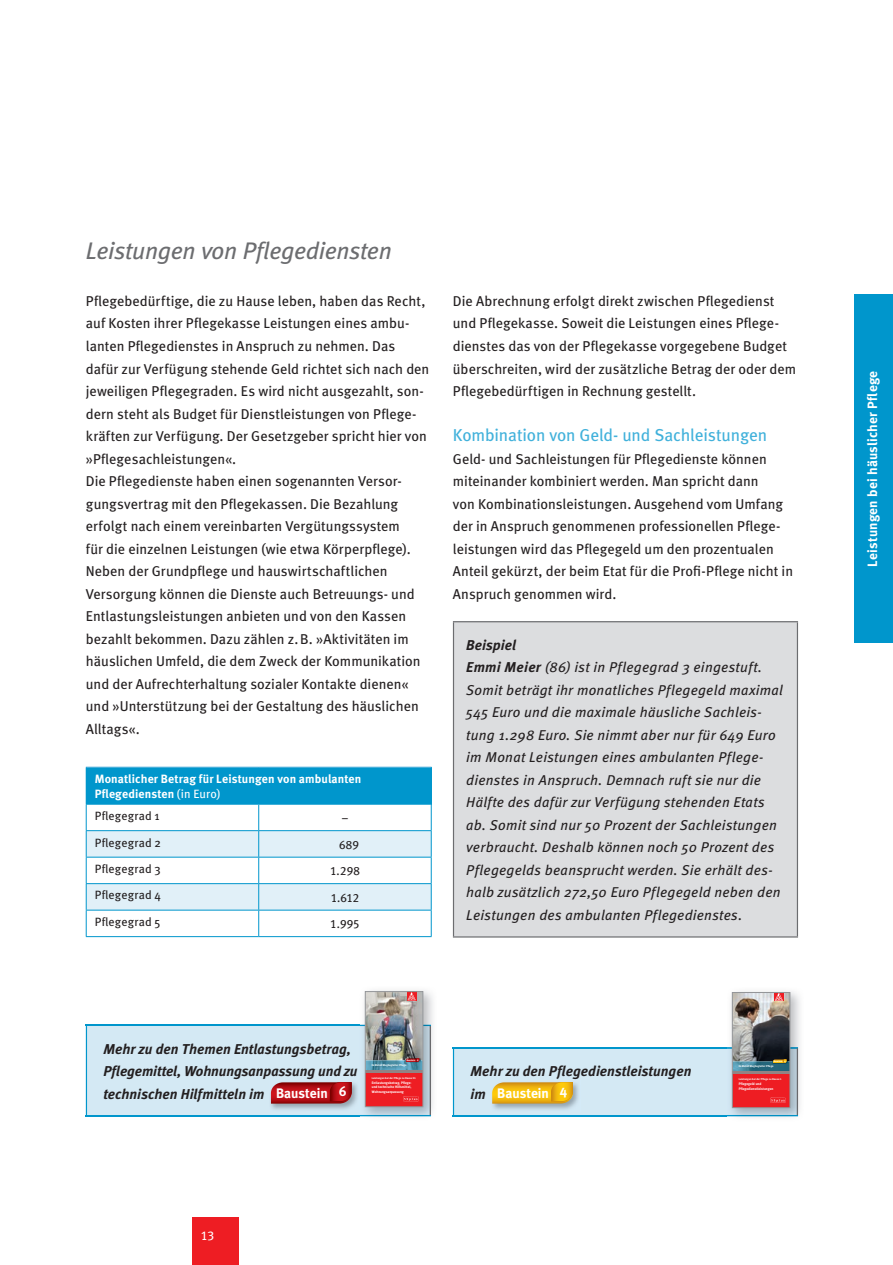
<style>
.page{position:relative;width:893px;height:1265px;background:#fff}
.page>*{position:absolute;margin:0;border:0;box-sizing:border-box;transform-origin:0 0}
.t1{font:italic 24px "Meta";letter-spacing:-.01em;color:#6c6d70}
.t2{font:17.25px "Meta";letter-spacing:-.005em;color:#41b1db}
.t3{font:14.25px/22.5px "Meta";letter-spacing:.005em;color:#231f20}
.t4{font:italic 14.25px/22.5px "Meta";letter-spacing:.02em;color:#231f20}
.t5{font:italic 700 14.25px/22.5px "Meta";letter-spacing:.005em;color:#231f20}
.t6{font:700 13.8px "Meta";color:#fff}
.t7{font:700 13.5px "Meta";letter-spacing:.015em;color:#fff}
.t8{font:12.75px "Meta Plus Book Caps";color:#fff}
.t9{font:700 12px/15px "Meta";letter-spacing:.01em;color:#fff}
.t10{font:12px "Meta";letter-spacing:.015em;color:#231f20}
.t11{font:12px "Meta Plus Book Caps";letter-spacing:.015em;color:#231f20}
.t12{font:700 3.45px/4.2px "Meta";letter-spacing:-.01em;color:#fff;text-align:justify}
.t13{font:700 2.7px "Meta";color:#fff}
.t14{font:700 2.25px "Meta";color:#fff}
.s1{font-weight:400}
.s2{font-weight:700}
</style>
<div class="page">
<div style="left:853px;top:294px;width:39px;height:349px;background:#0096cc"></div>
<div style="left:192px;top:1217px;width:47px;height:47px;background:#ee1d23"></div>
<div style="left:86px;top:767px;width:345px;height:37px;background:#0096cc"></div>
<hr style="left:86px;top:936px;width:173px;height:1px;background:#0096cc">
<hr style="left:259px;top:936px;width:172px;height:1px;background:#0096cc">
<svg style="left:86px;top:804px;width:345px;height:132px"></svg>
<hr style="left:86px;top:766px;width:173px;height:1px;background:#74bfe2">
<hr style="left:259px;top:766px;width:172px;height:1px;background:#74bfe2">
<div style="left:86px;top:1025px;width:344px;height:90px;background:#d4e9f4"></div>
<hr style="left:86px;top:1024px;width:345px;height:2px;background:#0096cc">
<hr style="left:86px;top:1026px;width:1px;height:88px;background:#0096cc">
<hr style="left:86px;top:1114px;width:345px;height:2px;background:#0096cc">
<img style="left:270px;top:1082px;width:87px;height:28px">
<svg style="left:271px;top:1082px;width:80px;height:21px;background:#b3151c"></svg>
<div style="left:453px;top:621px;width:344px;height:315px;background:#dcdddf"></div>
<hr style="left:453px;top:621px;width:344px;height:1px;background:#6c6d70">
<hr style="left:453px;top:622px;width:1px;height:314px;background:#6c6d70">
<hr style="left:796px;top:622px;width:1px;height:314px;background:#6c6d70">
<hr style="left:453px;top:936px;width:344px;height:1px;background:#6c6d70">
<div style="left:453px;top:1047px;width:344px;height:68px;background:#d4e9f4"></div>
<hr style="left:453px;top:1047px;width:344px;height:1px;background:#0096cc">
<hr style="left:453px;top:1048px;width:1px;height:66px;background:#0096cc">
<hr style="left:453px;top:1114px;width:344px;height:2px;background:#0096cc">
<img style="left:492px;top:1082px;width:86px;height:28px">
<svg style="left:492px;top:1082px;width:80px;height:21px;background:#edb616"></svg>
<img style="left:360px;top:990px;width:73px;height:127px">
<img style="left:360px;top:1024px;width:71px;height:92px">
<img style="left:429px;top:1026px;width:2px;height:88px">
<img style="left:367px;top:993px;width:54px;height:77px">
<div style="left:407px;top:991px;width:9px;height:9px;background:#ee1d23"></div>
<svg style="left:407px;top:993px;width:8px;height:7px"></svg>
<div style="left:365px;top:1070px;width:58px;height:36px;background:#ee1d23"></div>
<hr style="left:365px;top:1070px;width:58px;height:2px;background:#928384">
<svg style="left:403px;top:1096px;width:16px;height:6px"></svg>
<svg style="left:405px;top:1058px;width:15px;height:4px"></svg>
<div style="left:365px;top:991px;width:58px;height:115px;border:1px solid #939598"></div>
<img style="left:726px;top:991px;width:74px;height:126px">
<img style="left:726px;top:1047px;width:71px;height:69px">
<img style="left:796px;top:1048px;width:1px;height:66px">
<img style="left:733px;top:994px;width:54px;height:77px">
<div style="left:732px;top:1071px;width:57px;height:36px;background:#ee1d23"></div>
<hr style="left:732px;top:1071px;width:57px;height:2px;background:#928384">
<svg style="left:770px;top:1097px;width:16px;height:6px"></svg>
<svg style="left:772px;top:1059px;width:15px;height:4px"></svg>
<svg style="left:773px;top:994px;width:10px;height:7px"></svg>
<svg style="left:774px;top:994px;width:8px;height:6px"></svg>
<div style="left:731px;top:992px;width:58px;height:115px;border:1px solid #939598"></div>
<h1 class="t1" style="left:86px;top:237px;width:307px">Leistungen von Pflegediensten</h1>
<p class="t3" style="left:86px;top:289px;width:345px">Pflegebedürftige, die zu Hause leben, haben das Recht, auf Kosten ihrer Pflegekasse Leistungen eines ambu&shy;lanten Pflegedienstes in Anspruch zu nehmen. Das dafür zur Verfügung stehende Geld richtet sich nach den jeweiligen Pflegegraden. Es wird nicht ausgezahlt, son&shy;dern steht als Budget für Dienstleistungen von Pflege&shy;kräften zur Verfügung. Der Gesetzgeber spricht hier von »Pflegesachleistungen«.<br>Die Pflegedienste haben einen sogenannten Versor&shy;gungsvertrag mit den Pflegekassen. Die Bezahlung erfolgt nach einem vereinbarten Vergütungssystem<br>für die einzelnen Leistungen (wie etwa Körperpflege).<br>Neben der Grundpflege und hauswirtschaftlichen Versorgung können die Dienste auch Betreuungs- und Entlastungsleistungen anbieten und von den Kassen bezahlt bekommen. Dazu zählen z. B. »Aktivitäten im häuslichen Umfeld, die dem Zweck der Kommunikation und der Aufrechterhaltung sozialer Kontakte dienen« und »Unterstützung bei der Gestaltung des häuslichen Alltags«.</p>
<p class="t9" style="left:95px;top:771px;width:268px">Monatlicher Betrag für Leistungen von ambulanten<br>Pflegediensten <span class="s1">(in Euro)</span></p>
<p class="t10" style="left:95px;top:808px;width:66px">Pflegegrad 1</p>
<p class="t11" style="left:342px;top:811px;width:7px">–</p>
<p class="t10" style="left:95px;top:835px;width:68px">Pflegegrad 2</p>
<p class="t11" style="left:339px;top:837px;width:21px">689</p>
<p class="t10" style="left:95px;top:861px;width:67px">Pflegegrad 3</p>
<p class="t11" style="left:330px;top:864px;width:31px">1.298</p>
<p class="t10" style="left:95px;top:888px;width:68px">Pflegegrad 4</p>
<p class="t11" style="left:330px;top:890px;width:30px">1.612</p>
<p class="t10" style="left:95px;top:914px;width:67px">Pflegegrad 5</p>
<p class="t11" style="left:330px;top:917px;width:31px">1.995</p>
<p class="t3" style="left:453px;top:289px;width:344px">Die Abrechnung erfolgt direkt zwischen Pflegedienst und Pflegekasse. Soweit die Leistungen eines Pflege&shy;dienstes das von der Pflegekasse vorgegebene Budget überschreiten, wird der zusätzliche Betrag der oder dem Pflegebedürftigen in Rechnung gestellt.</p>
<p class="t2" style="left:453px;top:425px;width:316px">Kombination von Geld- und Sachleistungen</p>
<p class="t3" style="left:453px;top:447px;width:341px">Geld- und Sachleistungen für Pflegedienste können miteinander kombiniert werden. Man spricht dann<br>von Kombinationsleistungen. Ausgehend vom Umfang der in Anspruch genommenen professionellen Pflege&shy;leistungen wird das Pflegegeld um den prozentualen Anteil gekürzt, der beim Etat für die Profi-Pflege nicht in Anspruch genommen wird.</p>
<p class="t4" style="left:466px;top:633px;width:318px"><span class="s2">Beispiel<br>Emmi Meier</span> (86) ist in Pflegegrad 3 eingestuft.<br>Somit beträgt ihr monatliches Pflegegeld maximal 545 Euro und die maximale häusliche Sachleis&shy;tung 1.298 Euro. Sie nimmt aber nur für 649 Euro im Monat Leistungen eines ambulanten Pflege&shy;dienstes in Anspruch. Demnach ruft sie nur die Hälfte des dafür zur Verfügung stehenden Etats ab. Somit sind nur 50 Prozent der Sachleistungen verbraucht. Deshalb können noch 50 Prozent des Pflegegelds beansprucht werden. Sie erhält des&shy;halb zusätzlich 272,50 Euro Pflegegeld neben den Leistungen des ambulanten Pflegedienstes.</p>
<p class="t5" style="left:103px;top:1037px;width:255px">Mehr zu den Themen Entlastungsbetrag,<br>Pflegemittel, Wohnungsanpassung und zu technischen Hilfmitteln im</p>
<p class="t6" style="left:276px;top:1085px;width:72px;rotate:-1deg">Baustein 6</p>
<p class="t14" style="left:406px;top:1058px;width:13px;rotate:-1deg">Baustein 6</p>
<p class="t13" style="left:372px;top:1063px;width:36px">IG Metall Wegbegleiter Pflege</p>
<p class="t13" style="left:372px;top:1076px;width:46px">Leistungen bei der Pflege zu Hause III:</p>
<p class="t12" style="left:372px;top:1080px;width:41px">Entlastungsbetrag, Pflege&shy;und technische Hilfsmittel, Wohnungsanpassung</p>
<p class="t5" style="left:470px;top:1059px;width:222px">Mehr zu den Pflegedienst leistungen im</p>
<p class="t6" style="left:497px;top:1085px;width:71px;rotate:-1deg">Baustein 4</p>
<p class="t14" style="left:773px;top:1059px;width:13px;rotate:-1deg">Baustein 4</p>
<p class="t13" style="left:738px;top:1064px;width:36px">IG Metall Wegbegleiter Pflege</p>
<p class="t13" style="left:738px;top:1077px;width:44px">Leistungen bei der Pflege zu Hause I:</p>
<p class="t12" style="left:738px;top:1081px;width:36px">Pflegegeld und<br>Pflegedienstleistungen</p>
<p class="t8" style="left:201px;top:1228px;width:15px">13</p>
<p class="t7" style="left:864px;top:566px;width:197px;rotate:-90deg">Leistungen bei häuslicher Pflege</p>
</div>
